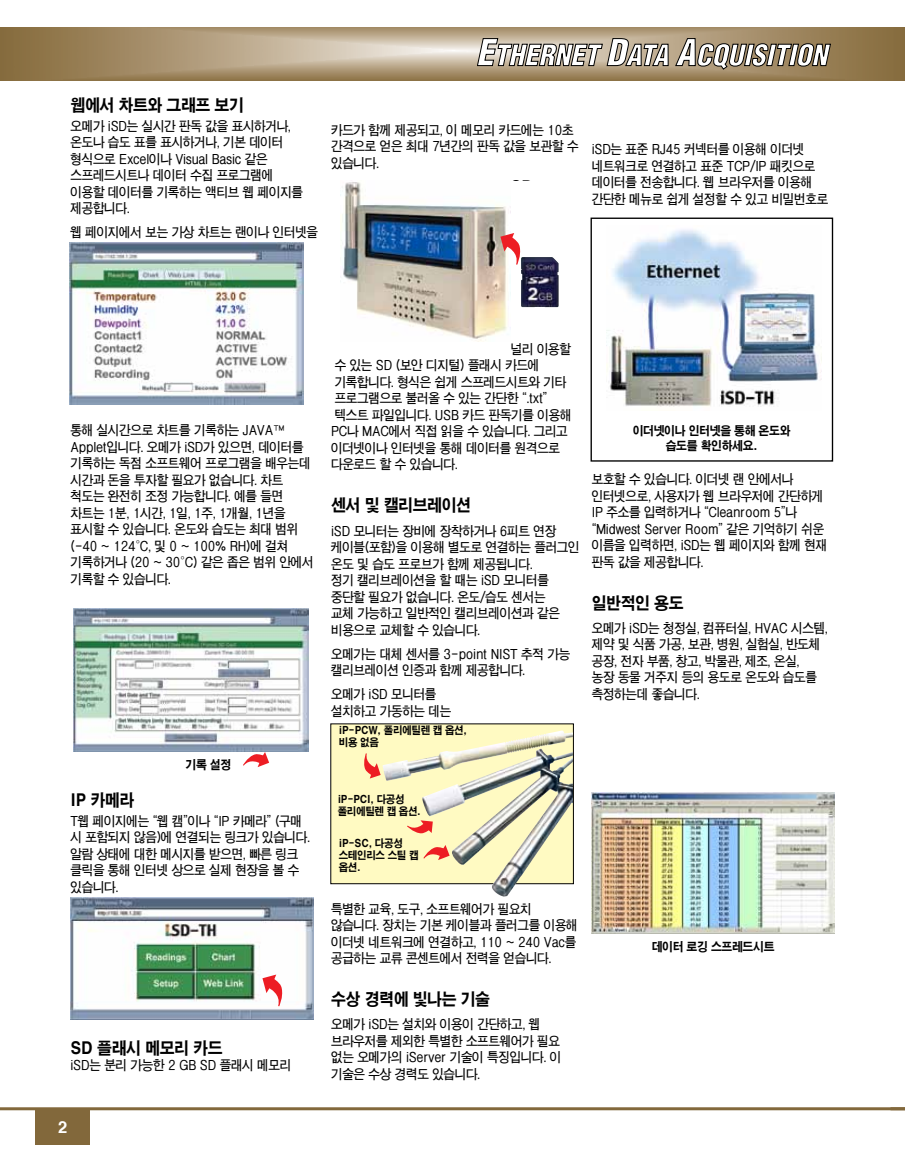
<style>
.page{position:relative;width:905px;height:1168px;background:#fff}
.page>*{position:absolute;margin:0;border:0;box-sizing:border-box;transform-origin:0 0}
.t1{font:16.5px "HY Go Thic Extra Pro";letter-spacing:-.025em;color:#000;scale:.9 1}
.t2{font:700 16.5px "Helvetica";color:#fff}
.t3{font:13.5px/16.5px "HY Go Thic Bold Pro";letter-spacing:-.025em;color:#000;scale:.9 1}
.t4{font:12px/15px "HY Go Thic Extra Pro";letter-spacing:-.025em;color:#000;text-align:center;scale:.9 1}
.t5{font:10.5px/12px "HY Go Thic Extra Pro";letter-spacing:-.025em;color:#000;scale:.9 1}
</style>
<div class="page">
<svg style="left:0;top:27px;width:904px;height:54px;background:#a89370"></svg>
<hr style="left:0;top:1107px;width:904px;height:3px;background:#82683b">
<div style="left:36px;top:1108px;width:54px;height:36px;background:#82683b"></div>
<svg style="left:477px;top:38px;width:191px;height:28px"></svg>
<svg style="left:675px;top:38px;width:155px;height:31px"></svg>
<img style="left:71px;top:898px;width:242px;height:121px">
<svg style="left:477px;top:257px;width:82px;height:85px"></svg>
<img style="left:340px;top:182px;width:171px;height:159px">
<img style="left:69px;top:242px;width:234px;height:162px">
<img style="left:74px;top:608px;width:235px;height:143px">
<svg style="left:262px;top:974px;width:21px;height:32px"></svg>
<svg style="left:500px;top:233px;width:23px;height:36px"></svg>
<img style="left:607px;top:229px;width:214px;height:178px">
<div style="left:590px;top:218px;width:243px;height:244px;border:1px solid #000"></div>
<img style="left:591px;top:793px;width:243px;height:140px">
<svg style="left:243px;top:752px;width:26px;height:15px"></svg>
<svg style="left:332px;top:725px;width:239px;height:157px;background:#ece9bd"></svg>
<img style="left:382px;top:730px;width:179px;height:51px">
<svg style="left:356px;top:753px;width:30px;height:29px"></svg>
<svg style="left:423px;top:845px;width:26px;height:15px"></svg>
<svg style="left:407px;top:820px;width:26px;height:14px"></svg>
<p class="t1" style="left:70px;top:97px;width:194px">웹에서 차트와 그래프 보기</p>
<p class="t3" style="left:70px;top:117px;width:260px">오메가 iSD는 실시간 판독 값을 표시하거나, 온도나 습도 표를 표시하거나, 기본 데이터 형식으로 Excel이나 Visual Basic 같은 스프레드시트나 데이터 수집 프로그램에 이용할 데이터를 기록하는 액티브 웹 페이지를 제공합니다.</p>
<p class="t3" style="left:70px;top:224px;width:277px">웹 페이지에서 보는 가상 차트는 랜이나 인터넷을</p>
<p class="t3" style="left:331px;top:121px;width:276px">카드가 함께 제공되고, 이 메모리 카드에는 10초 간격으로 얻은 최대 7년간의 판독 값을 보관할 수 있습니다.</p>
<p class="t1" style="left:511px;top:179px;width:27px">SD</p>
<p class="t3" style="left:591px;top:141px;width:264px">iSD는 표준 RJ45 커넥터를 이용해 이더넷 네트워크로 연결하고 표준 TCP/IP 패킷으로 데이터를 전송합니다. 웹 브라우저를 이용해 간단한 메뉴로 쉽게 설정할 수 있고 비밀번호로</p>
<p class="t3" style="left:70px;top:422px;width:272px">통해 실시간으로 차트를 기록하는 JAVA™<br>Applet입니다. 오메가 iSD가 있으면, 데이터를 기록하는 독점 소프트웨어 프로그램을 배우는데 시간과 돈을 투자할 필요가 없습니다. 차트 척도는 완전히 조정 가능합니다. 예를 들면 차트는 1분, 1시간, 1일, 1주, 1개월, 1년을 표시할 수 있습니다. 온도와 습도는 최대 범위 (-40 ~ 124°C, 및 0 ~ 100% RH)에 걸쳐 기록하거나 (20 ~ 30°C) 같은 좁은 범위 안에서 기록할 수 있습니다.</p>
<p class="t4" style="left:185px;top:757px;width:52px">기록 설정</p>
<p class="t1" style="left:70px;top:791px;width:72px">IP 카메라</p>
<p class="t3" style="left:70px;top:812px;width:268px">T웹 페이지에는 “웹 캠”이나 “IP 카메라” (구매 시 포함되지 않음)에 연결되는 링크가 있습니다. 알람 상태에 대한 메시지를 받으면, 빠른 링크 클릭을 통해 인터넷 상으로 실제 현장을 볼 수 있습니다.</p>
<p class="t1" style="left:70px;top:1039px;width:170px">SD 플래시 메모리 카드</p>
<p class="t3" style="left:70px;top:1057px;width:247px">iSD는 분리 가능한 2 GB SD 플래시 메모리</p>
<p class="t2" style="left:58px;top:1113px;width:11px">2</p>
<p class="t3" style="left:331px;top:341px;width:268px;text-indent:180px">널리 이용할 수 있는 SD (보안 디지털) 플래시 카드에 기록합니다. 형식은 쉽게 스프레드시트와 기타 프로그램으로 불러올 수 있는 간단한 “.txt” 텍스트 파일입니다. USB 카드 판독기를 이용해<br>PC나 MAC에서 직접 읽을 수 있습니다. 그리고 이더넷이나 인터넷을 통해 데이터를 원격으로 다운로드 할 수 있습니다.</p>
<p class="t1" style="left:331px;top:497px;width:157px">센서 및 캘리브레이션</p>
<p class="t3" style="left:331px;top:522px;width:278px">iSD 모니터는 장비에 장착하거나 6피트 연장 케이블(포함)을 이용해 별도로 연결하는 플러그인 온도 및 습도 프로브가 함께 제공됩니다.<br>정기 캘리브레이션을 할 때는 iSD 모니터를 중단할 필요가 없습니다. 온도/습도 센서는<br>교체 가능하고 일반적인 캘리브레이션과 같은 비용으로 교체할 수 있습니다.</p>
<p class="t3" style="left:331px;top:645px;width:267px">오메가는 대체 센서를 3-point NIST 추적 가능 캘리브레이션 인증과 함께 제공합니다.</p>
<p class="t3" style="left:331px;top:686px;width:135px">오메가 iSD 모니터를 설치하고 가동하는 데는</p>
<p class="t5" style="left:339px;top:724px;width:144px">iP-PCW, 폴리에틸렌 캡 옵션, 비용 없음</p>
<p class="t4" style="left:632px;top:423px;width:177px">이더넷이나 인터넷을 통해 온도와 습도를 확인하세요.</p>
<p class="t3" style="left:591px;top:471px;width:263px">보호할 수 있습니다. 이더넷 랜 안에서나 인터넷으로, 사용자가 웹 브라우저에 간단하게<br>IP 주소를 입력하거나 “Cleanroom 5”나 “Midwest Server Room” 같은 기억하기 쉬운 이름을 입력하면, iSD는 웹 페이지와 함께 현재 판독 값을 제공합니다.</p>
<p class="t1" style="left:591px;top:594px;width:104px">일반적인 용도</p>
<p class="t3" style="left:591px;top:620px;width:264px">오메가 iSD는 청정실, 컴퓨터실, HVAC 시스템, 제약 및 식품 가공, 보관, 병원, 실험실, 반도체 공장, 전자 부품, 창고, 박물관, 제조, 온실,<br>농장 동물 거주지 등의 용도로 온도와 습도를 측정하는데 좋습니다.</p>
<p class="t5" style="left:337px;top:793px;width:94px">iP-PCI, 다공성 폴리에틸렌 캡 옵션.</p>
<p class="t5" style="left:339px;top:837px;width:90px">iP-SC, 다공성 스테인리스 스틸 캡 옵션.</p>
<p class="t3" style="left:331px;top:900px;width:275px">특별한 교육, 도구, 소프트웨어가 필요치 않습니다. 장치는 기본 케이블과 플러그를 이용해 이더넷 네트워크에 연결하고, 110 ~ 240 Vac를 공급하는 교류 콘센트에서 전력을 얻습니다.</p>
<p class="t1" style="left:331px;top:991px;width:178px">수상 경력에 빛나는 기술</p>
<p class="t3" style="left:331px;top:1016px;width:257px">오메가 iSD는 설치와 이용이 간단하고, 웹 브라우저를 제외한 특별한 소프트웨어가 필요 없는 오메가의 iServer 기술이 특징입니다. 이 기술은 수상 경력도 있습니다.</p>
<p class="t4" style="left:651px;top:939px;width:138px">데이터 로깅 스프레드시트</p>
</div>
